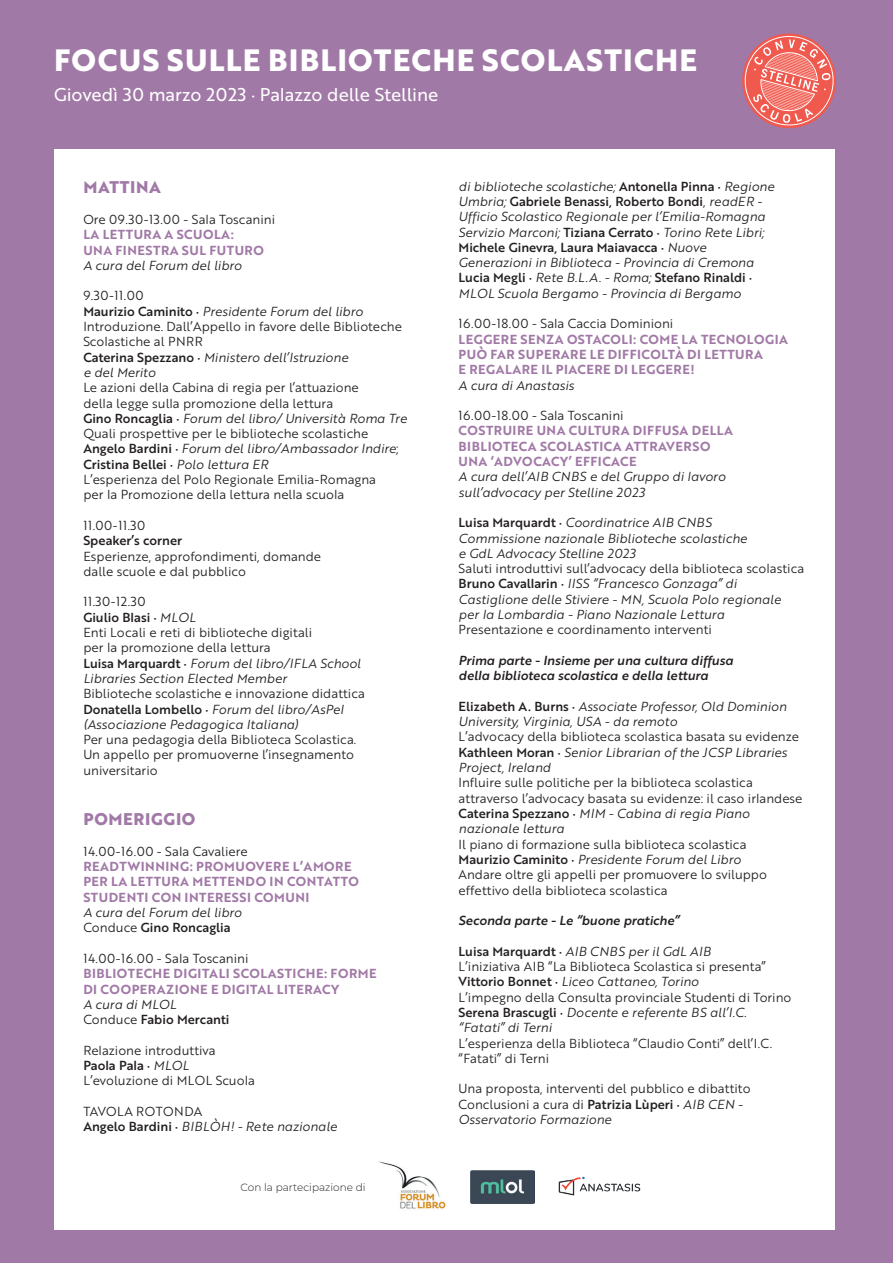
<style>
.page{position:relative;width:893px;height:1263px;background:#a179a6}
.page>*{position:absolute;margin:0;border:0;box-sizing:border-box;transform-origin:0 0}
.t1{font:700 30px "Brother 1816 Extra";letter-spacing:.04em;color:#fff}
.t2{font:18px "Brother 1816 Regular";color:#fff}
.t3{font:700 16.5px "Brother 1816 Extra";letter-spacing:.04em;color:#a179a6}
.t4{font:12.75px/15.3px "Brother 1816 Book";color:#231f20}
.t5{font:12.75px/15.3px "Brother 1816 Book Italic";color:#231f20}
.t6{font:12.75px/15.3px "Brother 1816 Bold";letter-spacing:.04em;color:#a179a6}
.t7{font:12.75px "Brother 1816 Medium";color:#231f20}
.t8{font:12.75px/15.3px "Brother 1816 Medium Italic";color:#231f20}
.t9{font:12.75px "Brother 1816 Book Italic";letter-spacing:.04em;color:#231f20}
.t10{font:12.75px "Brother 1816 Book";letter-spacing:.04em;color:#231f20}
.t11{font:300 10.5px "Montserrat";color:#231f20}
.s1{font-family:"Brother 1816 Medium"}
.s2{font-family:"Brother 1816 Book"}
.s3{font-family:"Brother 1816 Book Italic"}
</style>
<div class="page">
<div style="left:54px;top:149px;width:780px;height:1081px;background:#fff"></div>
<svg style="left:742px;top:33px;width:94px;height:95px"></svg>
<img style="left:471px;top:1170px;width:63px;height:34px">
<img style="left:379px;top:1161px;width:67px;height:48px">
<img style="left:558px;top:1176px;width:83px;height:20px">
<h1 class="t1" style="left:54px;top:38px;width:644px">FOCUS SULLE BIBLIOTECHE SCOLASTICHE</h1>
<h2 class="t2" style="left:54px;top:81px;width:386px">Giovedì 30 marzo 2023 · Palazzo delle Stelline</h2>
<p class="t3" style="left:83px;top:175px;width:79px">MATTINA</p>
<p class="t4" style="left:83px;top:211px;width:193px">Ore 09.30-13.00 - Sala Toscanini</p>
<p class="t6" style="left:83px;top:227px;width:182px">LA LETTURA A SCUOLA:<br>UNA FINESTRA SUL FUTURO</p>
<p class="t5" style="left:83px;top:257px;width:160px">A cura del Forum del libro</p>
<p class="t4" style="left:83px;top:288px;width:62px">9.30-11.00</p>
<p class="t5" style="left:83px;top:303px;width:281px"><span class="s1">Maurizio Caminito ·</span> Presidente Forum del libro</p>
<p class="t4" style="left:83px;top:318px;width:320px">Introduzione. Dall’Appello in favore delle Biblioteche<br>Scolastiche al PNRR</p>
<p class="t5" style="left:83px;top:349px;width:266px"><span class="s1">Caterina Spezzano ·</span> Ministero dell’Istruzione e del Merito</p>
<p class="t4" style="left:83px;top:379px;width:277px">Le azioni della Cabina di regia per l’attuazione della legge sulla promozione della lettura</p>
<p class="t5" style="left:83px;top:410px;width:325px"><span class="s1">Gino Roncaglia ·</span> Forum del libro/ Università Roma Tre</p>
<p class="t4" style="left:83px;top:425px;width:287px">Quali prospettive per le biblioteche scolastiche</p>
<p class="t5" style="left:83px;top:441px;width:317px"><span class="s1">Angelo Bardini ·</span> Forum del libro/Ambassador Indire<span class="s2">;</span></p>
<p class="t7" style="left:83px;top:455px;width:186px">Cristina Bellei · <span class="s3">Polo lettura ER</span></p>
<p class="t4" style="left:83px;top:471px;width:294px">L’esperienza del Polo Regionale Emilia-Romagna per la Promozione della lettura nella scuola</p>
<p class="t4" style="left:83px;top:517px;width:64px">11.00-11.30</p>
<p class="t7" style="left:83px;top:531px;width:100px">Speaker’s corner</p>
<p class="t4" style="left:83px;top:548px;width:239px">Esperienze, approfondimenti, domande dalle scuole e dal pubblico</p>
<p class="t4" style="left:83px;top:594px;width:64px">11.30-12.30</p>
<p class="t7" style="left:83px;top:608px;width:114px">Giulio Blasi · <span class="s3">MLOL</span></p>
<p class="t4" style="left:83px;top:624px;width:230px">Enti Locali e reti di biblioteche digitali per la promozione della lettura</p>
<p class="t5" style="left:83px;top:655px;width:279px"><span class="s1">Luisa Marquardt ·</span> Forum del libro/IFLA School<br>Libraries Section Elected Member</p>
<p class="t4" style="left:83px;top:685px;width:283px">Biblioteche scolastiche e innovazione didattica</p>
<p class="t5" style="left:83px;top:701px;width:262px"><span class="s1">Donatella Lombello ·</span> Forum del libro/AsPeI (Associazione Pedagogica Italiana)</p>
<p class="t4" style="left:83px;top:731px;width:275px">Per una pedagogia della Biblioteca Scolastica.<br>Un appello per promuoverne l’insegnamento universitario</p>
<p class="t3" style="left:83px;top:807px;width:114px">POMERIGGIO</p>
<p class="t4" style="left:83px;top:843px;width:166px">14.00-16.00 - Sala Cavaliere</p>
<p class="t6" style="left:83px;top:858px;width:277px">READTWINNING: PROMUOVERE L’AMORE<br>PER LA LETTURA METTENDO IN CONTATTO<br>STUDENTI CON INTERESSI COMUNI</p>
<p class="t5" style="left:83px;top:904px;width:160px">A cura del Forum del libro</p>
<p class="t7" style="left:83px;top:918px;width:149px"><span class="s2">Conduce</span> Gino Roncaglia</p>
<p class="t4" style="left:83px;top:950px;width:167px">14.00-16.00 - Sala Toscanini</p>
<p class="t6" style="left:83px;top:965px;width:295px">BIBLIOTECHE DIGITALI SCOLASTICHE: FORME<br>DI COOPERAZIONE E DIGITAL LITERACY</p>
<p class="t5" style="left:83px;top:996px;width:95px">A cura di MLOL</p>
<p class="t7" style="left:83px;top:1010px;width:148px"><span class="s2">Conduce</span> Fabio Mercanti</p>
<p class="t4" style="left:83px;top:1042px;width:134px">Relazione introduttiva</p>
<p class="t7" style="left:83px;top:1056px;width:107px">Paola Pala · <span class="s3">MLOL</span></p>
<p class="t4" style="left:83px;top:1072px;width:173px">L’evoluzione di MLOL Scuola</p>
<p class="t10" style="left:83px;top:1102px;width:120px">TAVOLA ROTONDA</p>
<p class="t5" style="left:83px;top:1118px;width:255px"><span class="s1">Angelo Bardini ·</span> BIBLÒH! - Rete nazionale</p>
<p class="t11" style="left:241px;top:1180px;width:126px">Con la partecipazione di</p>
<p class="t5" style="left:459px;top:178px;width:317px">di biblioteche scolastiche; <span class="s1">Antonella Pinna ·</span> Regione</p>
<p class="t7" style="left:459px;top:192px;width:305px"><span class="s3">Umbria;</span> Gabriele Benassi, Roberto Bondi<span class="s2">,</span> <span class="s3">readER -</span></p>
<p class="t5" style="left:459px;top:208px;width:308px">Ufficio Scolastico Regionale per l’Emilia-Romagna<br>Servizio Marconi; <span class="s1">Tiziana Cerrato ·</span> Torino Rete Libri;</p>
<p class="t7" style="left:459px;top:238px;width:249px">Michele Ginevra, Laura Maiavacca · <span class="s3">Nuove</span></p>
<p class="t5" style="left:459px;top:254px;width:297px">Generazioni in Biblioteca - Provincia di Cremona</p>
<p class="t7" style="left:459px;top:268px;width:295px">Lucia Megli · <span class="s3">Rete B.L.A. - Roma;</span> Stefano Rinaldi ·</p>
<p class="t5" style="left:459px;top:285px;width:284px">MLOL Scuola Bergamo - Provincia di Bergamo</p>
<p class="t4" style="left:459px;top:316px;width:216px">16.00-18.00 - Sala Caccia Dominioni</p>
<p class="t6" style="left:459px;top:331px;width:331px">LEGGERE SENZA OSTACOLI: COME LA TECNOLOGIA<br>PUÒ FAR SUPERARE LE DIFFICOLTÀ DI LETTURA<br>E REGALARE IL PIACERE DI LEGGERE!</p>
<p class="t5" style="left:459px;top:377px;width:117px">A cura di Anastasis</p>
<p class="t4" style="left:459px;top:407px;width:167px">16.00-18.00 - Sala Toscanini</p>
<p class="t6" style="left:459px;top:423px;width:276px">COSTRUIRE UNA CULTURA DIFFUSA DELLA<br>BIBLIOTECA SCOLASTICA ATTRAVERSO<br>UNA ‘ADVOCACY’ EFFICACE</p>
<p class="t5" style="left:459px;top:469px;width:268px">A cura dell’AIB CNBS e del Gruppo di lavoro sull’advocacy per Stelline 2023</p>
<p class="t5" style="left:459px;top:514px;width:290px"><span class="s1">Luisa Marquardt ·</span> Coordinatrice AIB CNBS<br>Commissione nazionale Biblioteche scolastiche e GdL Advocacy Stelline 2023</p>
<p class="t4" style="left:459px;top:560px;width:347px">Saluti introduttivi sull’advocacy della biblioteca scolastica</p>
<p class="t5" style="left:459px;top:576px;width:324px"><span class="s1">Bruno Cavallarin ·</span> IISS “Francesco Gonzaga” di<br>Castiglione delle Stiviere - MN, Scuola Polo regionale per la Lombardia - Piano Nazionale Lettura</p>
<p class="t4" style="left:459px;top:622px;width:255px">Presentazione e coordinamento interventi</p>
<p class="t8" style="left:459px;top:652px;width:276px">Prima parte - Insieme per una cultura diffusa della biblioteca scolastica e della lettura</p>
<p class="t5" style="left:459px;top:698px;width:330px"><span class="s1">Elizabeth A. Burns ·</span> Associate Professor, Old Dominion<br>University, Virginia, USA - da remoto</p>
<p class="t4" style="left:459px;top:729px;width:342px">L’advocacy della biblioteca scolastica basata su evidenze</p>
<p class="t5" style="left:459px;top:744px;width:330px"><span class="s1">Kathleen Moran ·</span> Senior Librarian of the JCSP Libraries<br>Project, Ireland</p>
<p class="t4" style="left:459px;top:775px;width:345px">Influire sulle politiche per la biblioteca scolastica attraverso l’advocacy basata su evidenze: il caso irlandese</p>
<p class="t5" style="left:459px;top:805px;width:293px"><span class="s1">Caterina Spezzano ·</span> MIM - Cabina di regia Piano nazionale lettura</p>
<p class="t4" style="left:459px;top:836px;width:290px">Il piano di formazione sulla biblioteca scolastica</p>
<p class="t5" style="left:459px;top:851px;width:284px"><span class="s1">Maurizio Caminito ·</span> Presidente Forum del Libro</p>
<p class="t4" style="left:459px;top:866px;width:310px">Andare oltre gli appelli per promuovere lo sviluppo effettivo della biblioteca scolastica</p>
<p class="t8" style="left:459px;top:912px;width:222px">Seconda parte - Le “buone pratiche”</p>
<p class="t9" style="left:459px;top:942px;width:254px"><span class="s1">Luisa Marquardt ·</span> AIB CNBS per il GdL AIB</p>
<p class="t4" style="left:459px;top:958px;width:309px">L’iniziativa AIB “La Biblioteca Scolastica si presenta”</p>
<p class="t5" style="left:459px;top:973px;width:242px"><span class="s1">Vittorio Bonnet ·</span> Liceo Cattaneo, Torino</p>
<p class="t4" style="left:459px;top:989px;width:334px">L’impegno della Consulta provinciale Studenti di Torino</p>
<p class="t5" style="left:459px;top:1004px;width:290px"><span class="s1">Serena Brascugli ·</span> Docente e referente BS all’I.C. “Fatati” di Terni</p>
<p class="t4" style="left:459px;top:1035px;width:315px">L’esperienza della Biblioteca “Claudio Conti” dell’I.C. “Fatati” di Terni</p>
<p class="t4" style="left:459px;top:1081px;width:293px">Una proposta, interventi del pubblico e dibattito<br>Conclusioni a cura di <span class="s1">Patrizia Lùperi ·</span> <span class="s3">AIB CEN -</span></p>
<p class="t5" style="left:459px;top:1111px;width:154px">Osservatorio Formazione</p>
</div>
